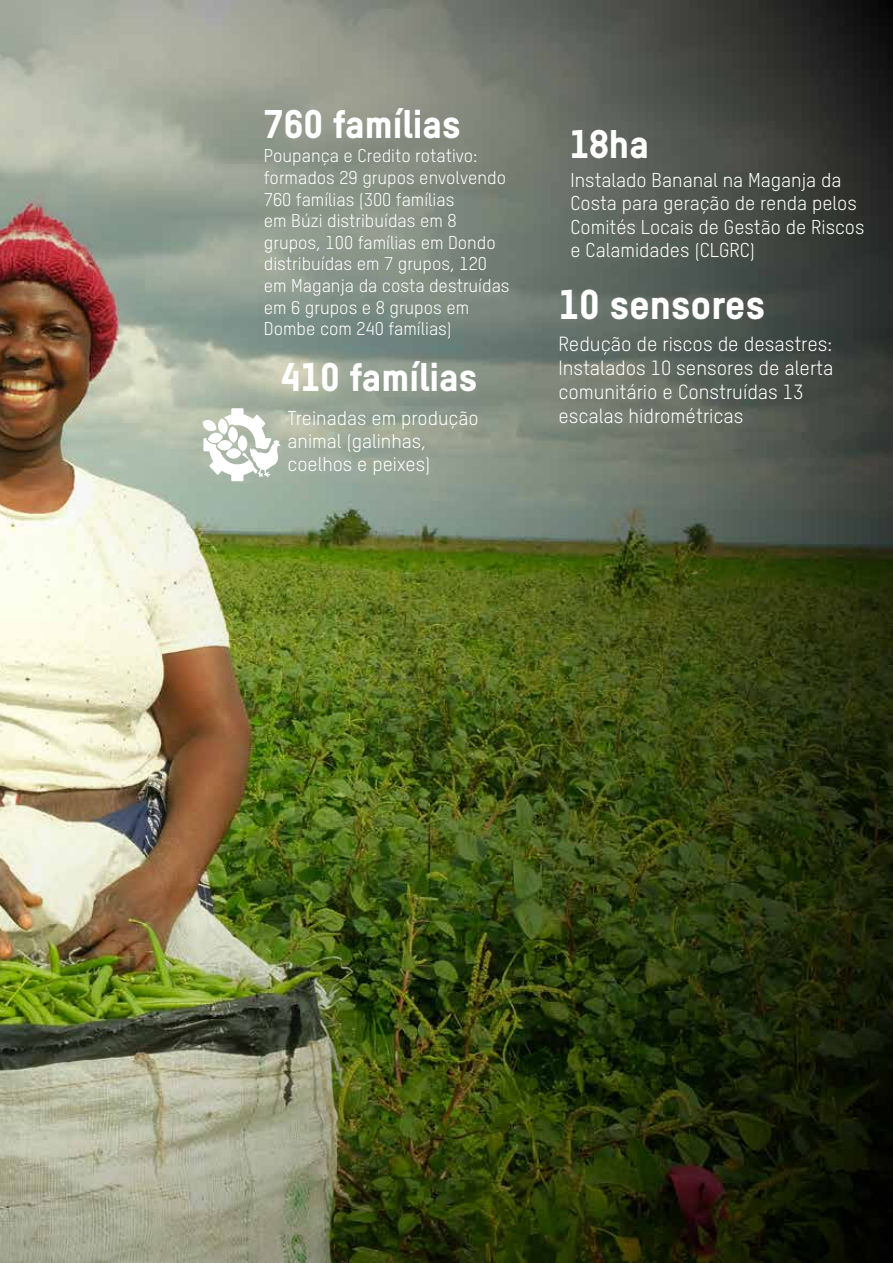
<style>
.page{position:relative;width:893px;height:1263px;background:#fff}
.page>*{position:absolute;margin:0;border:0;box-sizing:border-box;transform-origin:0 0}
.t1{font:40.5px "T Star Pro Heavy";color:#fff}
.t2{font:38.85px "T Star Pro Heavy";color:#fff}
.t3{font:19.95px/24px "T Star Pro Regular";color:#fff}
.t4{font:19.5px/23.4px "T Star Pro Regular";color:#fff}
.t5{font:18px/21.6px "T Star Pro Regular";color:#fff}
</style>
<div class="page">
<img style="left:0;top:0;width:893px;height:1263px">
<svg style="left:203px;top:408px;width:78px;height:73px"></svg>
<h2 class="t2" style="left:264px;top:94px;width:198px">760 famílias</h2>
<p class="t5" style="left:264px;top:144px;width:215px">Poupança e Credito rotativo:</p>
<h2 class="t2" style="left:569px;top:114px;width:81px">18ha</h2>
<p class="t5" style="left:264px;top:166px;width:247px">formados 29 grupos envolvendo<br>760 famílias (300 famílias<br>em Búzi distribuídas em 8 grupos, 100 famílias em Dondo distribuídas em 7 grupos, 120 em Maganja da costa destruídas em 6 grupos e 8 grupos em<br>Dombe com 240 famílias)</p>
<p class="t4" style="left:571px;top:167px;width:295px">Instalado Bananal na Maganja da<br>Costa para geração de renda pelos<br>Comités Locais de Gestão de Riscos e Calamidades (CLGRC)</p>
<h1 class="t1" style="left:558px;top:273px;width:208px">10 sensores</h1>
<p class="t3" style="left:558px;top:331px;width:277px">Redução de riscos de desastres:<br>Instalados 10 sensores de alerta comunitário e Construídas 13 escalas hidrométricas</p>
<h2 class="t2" style="left:281px;top:347px;width:198px">410 famílias</h2>
<p class="t4" style="left:288px;top:405px;width:192px">Treinadas em produção animal (galinhas, coelhos e peixes)</p>
</div>
